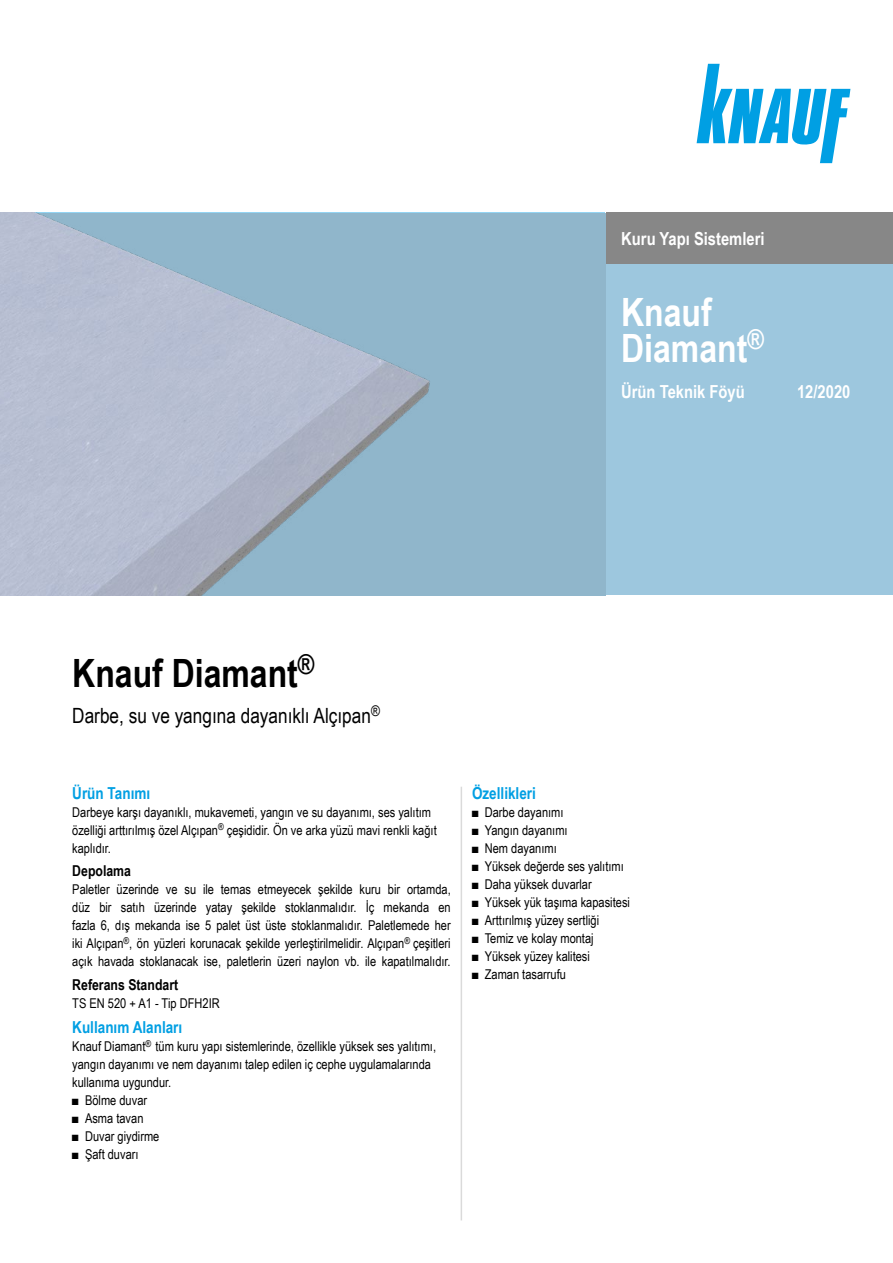
<style>
.page{position:relative;width:893px;height:1263px;background:#fff}
.page>*{position:absolute;margin:0;border:0;box-sizing:border-box;transform-origin:0 0}
.t1{font:700 39px "Arial Narrow";color:#000}
.t2{font:700 39px/36.5px "Arial Narrow";color:#fff}
.t3{font:21px "Arial Narrow";color:#000}
.t4{font:700 18px "Arial Narrow";color:#fff}
.t5{font:700 16.5px "Arial Narrow";color:#009fe3}
.t6{font:700 15px "Arial Narrow";color:#000}
.t7{font:13.5px/18px "Arial Narrow";color:#000}
</style>
<div class="page">
<div style="left:606px;top:213px;width:287px;height:382px;background:#9dc7de"></div>
<div style="left:606px;top:213px;width:287px;height:51px;background:#878787"></div>
<svg style="left:697px;top:64px;width:153px;height:99px"></svg>
<img style="left:0;top:213px;width:606px;height:382px">
<hr style="left:461px;top:787px;width:1px;height:433px;background:#dadada">
<h3 class="t4" style="left:621px;top:225px;width:145px">Kuru Yapı Sistemleri</h3>
<h1 class="t2" style="left:621px;top:292px;width:144px">Knauf<br>Diamant<sup>®</sup></h1>
<h3 class="t4" style="left:621px;top:378px;width:125px">Ürün Teknik Föyü</h3>
<h3 class="t4" style="left:797px;top:378px;width:55px">12/2020</h3>
<h1 class="t1" style="left:72px;top:644px;width:244px">Knauf Diamant<sup>®</sup></h1>
<h2 class="t3" style="left:72px;top:700px;width:309px">Darbe, su ve yangına dayanıklı Alçıpan<sup>®</sup></h2>
<p class="t5" style="left:72px;top:780px;width:79px">Ürün Tanımı</p>
<p class="t7" style="left:72px;top:802px;width:366px">Darbeye karşı dayanıklı, mukavemeti, yangın ve su dayanımı, ses yalıtım özelliği arttırılmış özel Alçıpan<sup>®</sup> çeşididir. Ön ve arka yüzü mavi renkli kağıt kaplıdır.</p>
<p class="t6" style="left:72px;top:859px;width:60px">Depolama</p>
<p class="t7" style="left:72px;top:880px;width:380px;text-align:justify">Paletler üzerinde ve su ile temas etmeyecek şekilde kuru bir ortamda, düz bir satıh üzerinde yatay şekilde stoklanmalıdır. İç mekanda en fazla 6, dış mekanda ise 5 palet üst üste stoklanmalıdır. Paletlemede her iki Alçıpan<sup>®</sup>, ön yüzleri korunacak şekilde yerleştirilmelidir. Alçıpan<sup>®</sup> çeşitleri açık havada stoklanacak ise, paletlerin üzeri naylon vb. ile kapatılmalıdır.</p>
<p class="t6" style="left:72px;top:973px;width:107px">Referans Standart</p>
<p class="t7" style="left:72px;top:993px;width:149px">TS EN 520 + A1 - Tip DFH2IR</p>
<p class="t5" style="left:72px;top:1015px;width:112px">Kullanım Alanları</p>
<p class="t7" style="left:72px;top:1037px;width:365px">Knauf Diamant<sup>®</sup> tüm kuru yapı sistemlerinde, özellikle yüksek ses yalıtımı, yangın dayanımı ve nem dayanımı talep edilen iç cephe uygulamalarında kullanıma uygundur.</p>
<p class="t7" style="left:72px;top:1091px;width:76px">■ Bölme duvar</p>
<p class="t7" style="left:72px;top:1109px;width:73px">■ Asma tavan</p>
<p class="t7" style="left:72px;top:1127px;width:89px">■ Duvar giydirme</p>
<p class="t7" style="left:72px;top:1145px;width:68px">■ Şaft duvarı</p>
<p class="t5" style="left:472px;top:780px;width:65px">Özellikleri</p>
<p class="t7" style="left:472px;top:802px;width:93px">■ Darbe dayanımı</p>
<p class="t7" style="left:472px;top:820px;width:97px">■ Yangın dayanımı</p>
<p class="t7" style="left:472px;top:838px;width:86px">■ Nem dayanımı</p>
<p class="t7" style="left:472px;top:856px;width:153px">■ Yüksek değerde ses yalıtımı</p>
<p class="t7" style="left:472px;top:874px;width:121px">■ Daha yüksek duvarlar</p>
<p class="t7" style="left:472px;top:892px;width:159px">■ Yüksek yük taşıma kapasitesi</p>
<p class="t7" style="left:472px;top:910px;width:129px">■ Arttırılmış yüzey sertliği</p>
<p class="t7" style="left:472px;top:928px;width:123px">■ Temiz ve kolay montaj</p>
<p class="t7" style="left:472px;top:946px;width:119px">■ Yüksek yüzey kalitesi</p>
<p class="t7" style="left:472px;top:964px;width:95px">■ Zaman tasarrufu</p>
</div>
